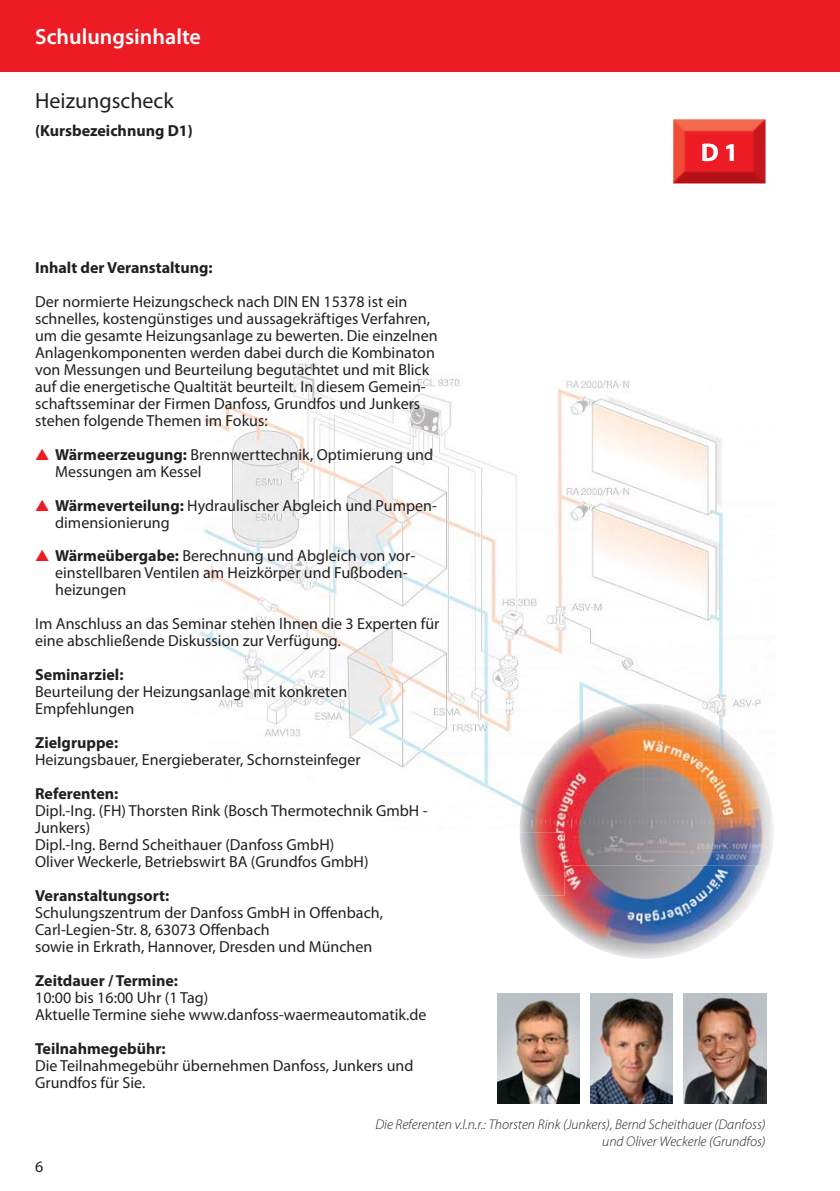
<style>
.page{position:relative;width:840px;height:1191px;background:#fff}
.page>*{position:absolute;margin:0;border:0;box-sizing:border-box;transform-origin:0 0}
.t1{font:600 22px "Myriad Pro";color:#fff}
.t2{font:22px "Myriad Pro";color:#231f20}
.t3{font:16px/17px "Myriad Pro";color:#231f20}
.t4{font:700 16px "Myriad Pro";color:#231f20}
.t5{font:italic 300 14px/16.8px "Myriad Pro";color:#231f20;text-align:right}
.s1{color:#ed1c24}
.s2{font-weight:700}
</style>
<div class="page">
<img style="left:176px;top:363px;width:598px;height:500px">
<div style="left:0;top:0;width:839px;height:71px;background:#ed1c24"></div>
<img style="left:673px;top:119px;width:92px;height:64px">
<img style="left:702px;top:144px;width:15px;height:17px">
<img style="left:725px;top:144px;width:8px;height:17px">
<div style="left:351px;top:832px;width:213px;height:63px;background:#fff"></div>
<img style="left:683px;top:993px;width:82px;height:110px">
<img style="left:590px;top:993px;width:82px;height:110px">
<img style="left:497px;top:993px;width:82px;height:110px">
<img style="left:537px;top:865px;width:231px;height:94px">
<img style="left:519px;top:703px;width:254px;height:162px">
<img style="left:519px;top:832px;width:45px;height:63px">
<h1 class="t1" style="left:35px;top:28px;width:167px">Schulungsinhalte</h1>
<h1 class="t2" style="left:35px;top:92px;width:140px">Heizungscheck</h1>
<p class="t4" style="left:35px;top:125px;width:159px">(Kursbezeichnung D1)</p>
<p class="t4" style="left:35px;top:261px;width:179px">Inhalt der Veranstaltung:</p>
<p class="t3" style="left:35px;top:295px;width:404px">Der normierte Heizungscheck nach DIN EN 15378 ist ein schnelles, kostengünstiges und aussagekräftiges Verfahren, um die gesamte Heizungsanlage zu bewerten. Die einzelnen Anlagenkomponenten werden dabei durch die Kombinaton von Messungen und Beurteilung begutachtet und mit Blick auf die energetische Qualtität beurteilt. In diesem Gemein&shy;schaftsseminar der Firmen Danfoss, Grundfos und Junkers stehen folgende Themen im Fokus:</p>
<p class="t3" style="left:55px;top:447px;width:379px;text-indent:-20px"><span class="s1">▲</span> <span class="s2">Wärmeerzeugung:</span> Brennwerttechnik, Optimierung und<br>Messungen am Kessel</p>
<p class="t3" style="left:55px;top:498px;width:383px;text-indent:-20px"><span class="s1">▲</span> <span class="s2">Wärmeverteilung:</span> Hydraulischer Abgleich und Pumpen&shy;dimensionierung</p>
<p class="t3" style="left:55px;top:549px;width:361px;text-indent:-20px"><span class="s1">▲</span> <span class="s2">Wärmeübergabe:</span> Berechnung und Abgleich von vor&shy;einstellbaren Ventilen am Heizkörper und Fußboden&shy;heizungen</p>
<p class="t3" style="left:35px;top:617px;width:405px">Im Anschluss an das Seminar stehen Ihnen die 3 Experten für eine abschließende Diskussion zur Verfügung.</p>
<p class="t4" style="left:35px;top:669px;width:90px">Seminarziel:</p>
<p class="t3" style="left:35px;top:685px;width:313px">Beurteilung der Heizungsanlage mit konkreten<br>Empfehlungen</p>
<p class="t4" style="left:35px;top:737px;width:84px">Zielgruppe:</p>
<p class="t3" style="left:35px;top:753px;width:327px">Heizungsbauer, Energieberater, Schornsteinfeger</p>
<p class="t4" style="left:35px;top:787px;width:85px">Referenten:</p>
<p class="t3" style="left:35px;top:804px;width:394px">Dipl.-Ing. (FH) Thorsten Rink (Bosch Thermotechnik GmbH - Junkers)<br>Dipl.-Ing. Bernd Scheithauer (Danfoss GmbH)<br>Oliver Weckerle, Betriebswirt BA (Grundfos GmbH)</p>
<p class="t4" style="left:35px;top:889px;width:135px">Veranstaltungsort:</p>
<p class="t3" style="left:35px;top:905px;width:349px">Schulungszentrum der Danfoss GmbH in Offenbach,<br>Carl-Legien-Str. 8, 63073 Offenbach<br>sowie in Erkrath, Hannover, Dresden und München</p>
<p class="t4" style="left:35px;top:974px;width:144px">Zeitdauer / Termine:</p>
<p class="t3" style="left:35px;top:990px;width:393px">10:00 bis 16:00 Uhr (1 Tag)<br>Aktuelle Termine siehe www.danfoss-waermeautomatik.de</p>
<p class="t4" style="left:35px;top:1042px;width:132px">Teilnahmegebühr:</p>
<p class="t3" style="left:35px;top:1058px;width:379px">Die Teilnahmegebühr übernehmen Danfoss, Junkers und<br>Grundfos für Sie.</p>
<p class="t3" style="left:35px;top:1159px;width:10px">6</p>
<p class="t5" style="left:375px;top:1117px;width:391px">Die Referenten v.l.n.r.: Thorsten Rink (Junkers), Bernd Scheithauer (Danfoss) und Oliver Weckerle (Grundfos)</p>
</div>
